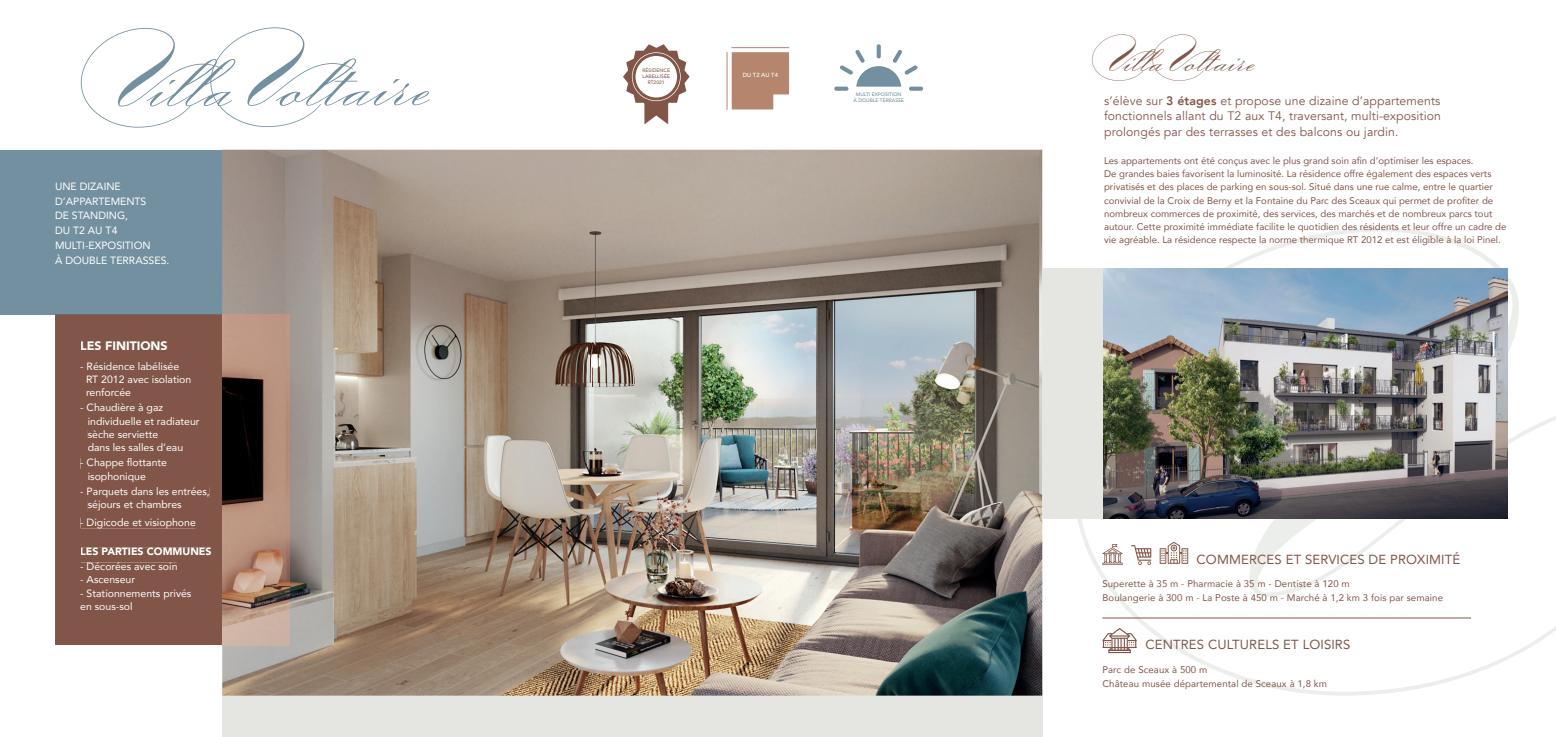
<style>
.page{position:relative;width:1556px;height:737px;background:#fff}
.page>*{position:absolute;margin:0;border:0;box-sizing:border-box;transform-origin:0 0}
.t1{font:104.83px "P22 Zaner Pro Four";color:#72909f}
.t2{font:48.82px "P22 Zaner Pro Four";color:#815648}
.t3{font:13.12px "Avenir";letter-spacing:.01em;color:#815648}
.t4{font:12.25px/15.8px "Avenir";letter-spacing:.01em;color:#815648;text-align:justify}
.t5{font:900 12.25px "Avenir";color:#fff}
.t6{font:10.5px/13.1px "Avenir";color:#fff}
.t7{font:900 10.5px "Avenir";color:#fff}
.t8{font:9.62px/13.1px "Avenir";color:#815648}
.t9{font:500 5.95px "Avenir";color:#fff}
.t10{font:500 4.99px/6px "Avenir";color:#72909f;text-align:center}
.t11{font:500 4.99px/6px "Avenir";color:#815648;text-align:center}
.s1{font-weight:800}
</style>
<div class="page">
<svg style="left:1073px;top:228px;width:482px;height:467px"></svg>
<div style="left:222px;top:690px;width:820px;height:47px;background:#e5e6e2"></div>
<div style="left:0;top:150px;width:299px;height:164px;background:#72909f"></div>
<img style="left:222px;top:150px;width:820px;height:545px">
<svg style="left:1102px;top:544px;width:20px;height:21px"></svg>
<svg style="left:1159px;top:542px;width:29px;height:22px"></svg>
<svg style="left:1130px;top:545px;width:21px;height:20px"></svg>
<svg style="left:1102px;top:628px;width:34px;height:25px"></svg>
<svg style="left:623px;top:44px;width:66px;height:80px"></svg>
<svg style="left:731px;top:52px;width:58px;height:57px;background:#bc8f79"></svg>
<hr style="left:726px;top:52px;width:1px;height:58px;background:#b6856d">
<hr style="left:731px;top:47px;width:58px;height:1px;background:#b6856d">
<svg style="left:876px;top:44px;width:4px;height:14px"></svg>
<svg style="left:834px;top:87px;width:14px;height:4px"></svg>
<svg style="left:909px;top:87px;width:14px;height:4px"></svg>
<svg style="left:839px;top:50px;width:78px;height:37px"></svg>
<div style="left:55px;top:314px;width:167px;height:331px;background:#815648"></div>
<img style="left:222px;top:314px;width:67px;height:331px">
<div style="left:81px;top:341px;width:86px;height:9px;background:#815648"></div>
<div style="left:81px;top:361px;width:98px;height:9px;background:#815648"></div>
<div style="left:80px;top:375px;width:111px;height:8px;background:#815648"></div>
<div style="left:80px;top:388px;width:51px;height:8px;background:#815648"></div>
<div style="left:81px;top:403px;width:82px;height:11px;background:#815648"></div>
<div style="left:88px;top:416px;width:111px;height:9px;background:#815648"></div>
<div style="left:88px;top:430px;width:70px;height:8px;background:#815648"></div>
<div style="left:88px;top:443px;width:94px;height:8px;background:#815648"></div>
<div style="left:81px;top:458px;width:85px;height:11px;background:#815648"></div>
<div style="left:88px;top:471px;width:57px;height:11px;background:#815648"></div>
<div style="left:81px;top:487px;width:128px;height:10px;background:#815648"></div>
<div style="left:88px;top:500px;width:93px;height:11px;background:#815648"></div>
<div style="left:81px;top:518px;width:114px;height:10px;background:#815648"></div>
<div style="left:81px;top:548px;width:130px;height:7px;background:#815648"></div>
<div style="left:81px;top:562px;width:96px;height:8px;background:#815648"></div>
<div style="left:81px;top:576px;width:54px;height:7px;background:#815648"></div>
<div style="left:81px;top:589px;width:110px;height:10px;background:#815648"></div>
<div style="left:81px;top:602px;width:51px;height:8px;background:#815648"></div>
<img style="left:1102px;top:268px;width:404px;height:250px">
<div style="left:1042px;top:268px;width:60px;height:250px;background:#e5e6e2"></div>
<hr style="left:1102px;top:617px;width:368px;height:1px;background:#815648">
<h1 class="t1" style="left:118px;top:8px;width:313px">Villa Voltaire</h1>
<h2 class="t2" style="left:1109px;top:26px;width:147px">Villa Voltaire</h2>
<p class="t11" style="left:642px;top:67px;width:29px">RÉSIDENCE<br>LABELLISÉE<br>RT2021</p>
<p class="t9" style="left:742px;top:70px;width:37px">DU T2 AU T4</p>
<p class="t10" style="left:853px;top:91px;width:52px">MULTI EXPOSITION<br>À DOUBLE TERRASSE</p>
<p class="t4" style="left:1104px;top:93px;width:338px">s’élève sur <span class="s1">3 étages</span> et propose une dizaine d’appartements fonctionnels allant du T2 aux T4, traversant, multi-exposition prolongés par des terrasses et des balcons ou jardin.</p>
<p class="t6" style="left:55px;top:178px;width:116px;line-height:14.9px">UNE DIZAINE<br>D’APPARTEMENTS<br>DE STANDING,<br>DU T2 AU T4<br>MULTI-EXPOSITION<br>À DOUBLE TERRASSES.</p>
<p class="t5" style="left:80px;top:335px;width:89px">LES FINITIONS</p>
<p class="t6" style="left:86px;top:359px;width:107px;text-indent:-6px">- Résidence labélisée<br>RT 2012 avec isolation renforcée</p>
<p class="t6" style="left:88px;top:401px;width:113px;text-indent:-7px">- Chaudière à gaz individuelle et radiateur sèche serviette<br>dans les salles d’eau</p>
<p class="t6" style="left:88px;top:456px;width:81px;text-indent:-7px">- Chappe flottante isophonique</p>
<p class="t6" style="left:88px;top:484px;width:124px;text-indent:-7px">- Parquets dans les entrées, séjours et chambres</p>
<p class="t6" style="left:80px;top:515px;width:117px">- Digicode et visiophone</p>
<p class="t7" style="left:80px;top:543px;width:133px">LES PARTIES COMMUNES</p>
<p class="t6" style="left:80px;top:560px;width:99px">- Décorées avec soin</p>
<p class="t6" style="left:80px;top:573px;width:56px">- Ascenseur</p>
<p class="t6" style="left:80px;top:586px;width:113px">- Stationnements privés en sous-sol</p>
<p class="t8" style="left:1104px;top:154px;width:404px">Les appartements ont été conçus avec le plus grand soin afin d’optimiser les espaces.<br>De grandes baies favorisent la luminosité. La résidence offre également des espaces verts privatisés et des places de parking en sous-sol. Situé dans une rue calme, entre le quartier convivial de la Croix de Berny et la Fontaine du Parc des Sceaux qui permet de profiter de nombreux commerces de proximité, des services, des marchés et de nombreux parcs tout autour. Cette proximité immédiate facilite le quotidien des résidents et leur offre un cadre de vie agréable. La résidence respecte la norme thermique RT 2012 et est éligible à la loi Pinel.</p>
<h3 class="t3" style="left:1196px;top:548px;width:265px">COMMERCES ET SERVICES DE PROXIMITÉ</h3>
<p class="t8" style="left:1102px;top:576px;width:342px;line-height:14px">Superette à 35 m - Pharmacie à 35 m - Dentiste à 120 m<br>Boulangerie à 300 m - La Poste à 450 m - Marché à 1,2 km 3 fois par semaine</p>
<h3 class="t3" style="left:1145px;top:634px;width:206px">CENTRES CULTURELS ET LOISIRS</h3>
<p class="t8" style="left:1102px;top:662px;width:226px;line-height:14px">Parc de Sceaux à 500 m<br>Château musée départemental de Sceaux à 1,8 km</p>
</div>
